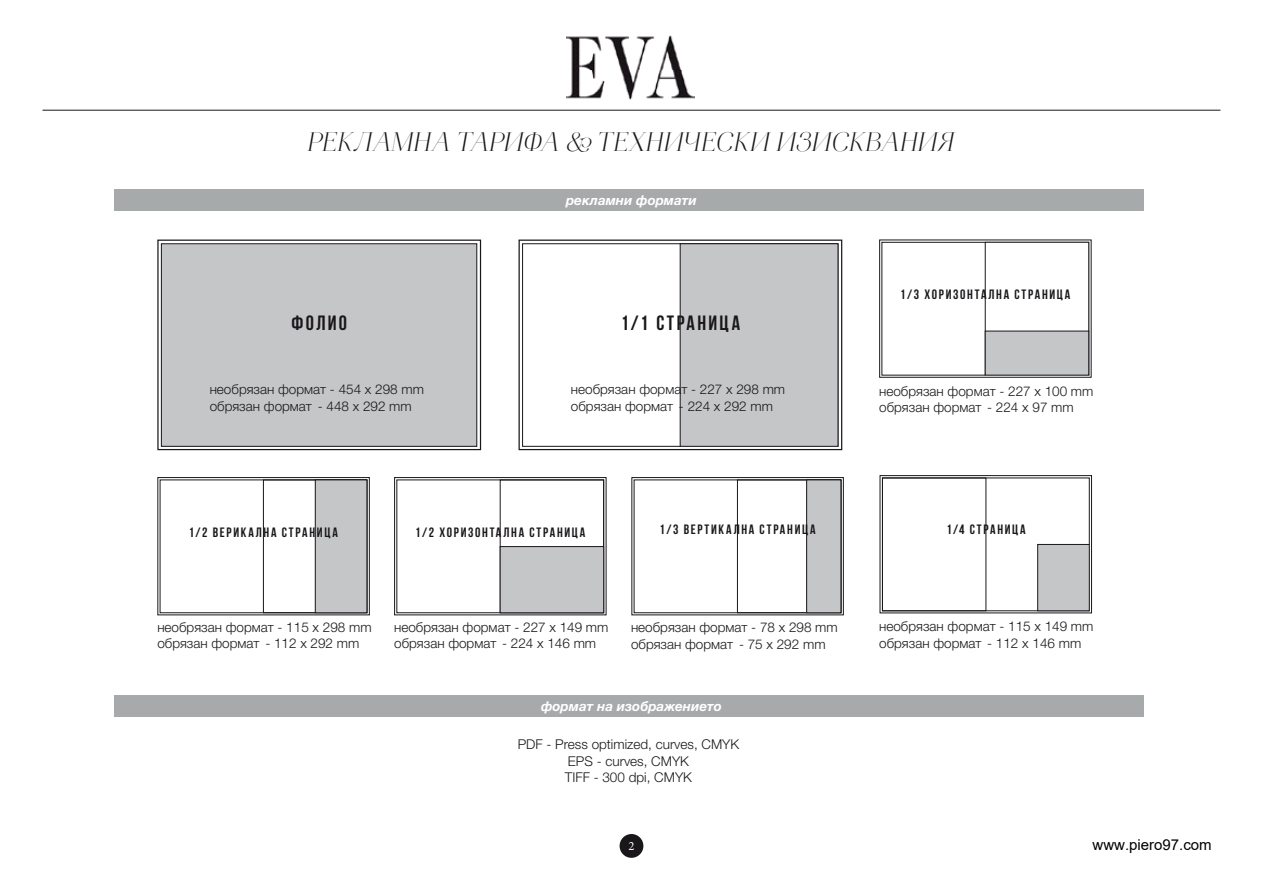
<style>
.page{position:relative;width:1263px;height:893px;background:#fff}
.page>*{position:absolute;margin:0;border:0;box-sizing:border-box;transform-origin:0 0}
.t1{font:27px "Aire Bold Italic Pro";letter-spacing:.035em;color:#1a171b}
.t2{font:700 20.55px "Bebas Neue";letter-spacing:.115em;color:#1a171b}
.t3{font:15px "Arial";color:#000}
.t4{font:300 13.5px/16.5px "Helvetica Neue OT";color:#1a171b}
.t5{font:700 13.5px "Bebas Neue";letter-spacing:.13em;color:#1a171b}
.t6{font:italic 700 13.5px "Helvetica Neue OT";color:#fff}
.t7{font:12.6px "Minion Pro";color:#fff}
</style>
<div class="page">
<div style="left:620px;top:834px;width:23px;height:24px;background:#1a171b;border-radius:50%"></div>
<hr style="left:43px;top:110px;width:1177px;height:1px;background:#1a171b">
<img style="left:566px;top:35px;width:128px;height:65px">
<div style="left:157px;top:240px;width:324px;height:210px;border:1px solid #1a171b"></div>
<div style="left:161px;top:244px;width:316px;height:202px;background:#c5c6c8"></div>
<div style="left:161px;top:243px;width:316px;height:204px;border:1px solid #1a171b"></div>
<div style="left:518px;top:240px;width:324px;height:210px;border:1px solid #1a171b"></div>
<div style="left:680px;top:244px;width:158px;height:202px;background:#c5c6c8"></div>
<div style="left:680px;top:243px;width:158px;height:204px;border:1px solid #1a171b"></div>
<div style="left:157px;top:477px;width:213px;height:138px;border:1px solid #1a171b"></div>
<div style="left:263px;top:480px;width:104px;height:133px;border:1px solid #1a171b"></div>
<div style="left:315px;top:480px;width:52px;height:133px;background:#c5c6c8"></div>
<div style="left:315px;top:480px;width:52px;height:133px;border:1px solid #1a171b"></div>
<div style="left:394px;top:477px;width:212px;height:138px;border:1px solid #1a171b"></div>
<div style="left:500px;top:547px;width:104px;height:66px;background:#c5c6c8"></div>
<div style="left:500px;top:546px;width:104px;height:67px;border:1px solid #1a171b"></div>
<div style="left:879px;top:240px;width:212px;height:138px;border:1px solid #1a171b"></div>
<div style="left:882px;top:242px;width:207px;height:133px;border:1px solid #1a171b"></div>
<div style="left:985px;top:242px;width:104px;height:133px;border:1px solid #1a171b"></div>
<div style="left:985px;top:331px;width:104px;height:44px;background:#c5c6c8"></div>
<div style="left:985px;top:331px;width:104px;height:44px;border:1px solid #1a171b"></div>
<div style="left:880px;top:475px;width:212px;height:138px;border:1px solid #1a171b"></div>
<div style="left:882px;top:478px;width:104px;height:133px;border:1px solid #1a171b"></div>
<div style="left:1038px;top:544px;width:51px;height:67px;background:#c5c6c8"></div>
<div style="left:1037px;top:544px;width:52px;height:67px;border:1px solid #1a171b"></div>
<div style="left:631px;top:477px;width:213px;height:138px;border:1px solid #1a171b"></div>
<div style="left:737px;top:480px;width:104px;height:133px;border:1px solid #1a171b"></div>
<div style="left:807px;top:480px;width:34px;height:133px;background:#c5c6c8"></div>
<div style="left:806px;top:480px;width:35px;height:133px;border:1px solid #1a171b"></div>
<div style="left:115px;top:695px;width:1029px;height:21px;background:#a7aaab"></div>
<div style="left:115px;top:189px;width:1029px;height:21px;background:#a7aaab"></div>
<h1 class="t1" style="left:308px;top:126px;width:648px">Рекламна тарифа &amp; Технически изисквания</h1>
<h2 class="t2" style="left:291px;top:311px;width:57px">фолио</h2>
<p class="t4" style="left:210px;top:381px;width:216px">необрязан формат - 454 x 298 mm обрязан формат - 448 x 292 mm</p>
<p class="t6" style="left:566px;top:191px;width:132px">рекламни формати</p>
<h2 class="t2" style="left:621px;top:311px;width:121px">1/1 страница</h2>
<p class="t4" style="left:571px;top:381px;width:216px">необрязан формат - 227 x 298 mm обрязан формат - 224 x 292 mm</p>
<p class="t5" style="left:900px;top:287px;width:172px">1/3 хоризонтална страница</p>
<p class="t4" style="left:879px;top:382px;width:216px">необрязан формат - 227 x 100 mm обрязан формат - 224 x 97 mm</p>
<p class="t5" style="left:189px;top:524px;width:151px">1/2 верикална страница</p>
<p class="t5" style="left:415px;top:524px;width:172px">1/2 хоризонтална страница</p>
<p class="t5" style="left:660px;top:522px;width:158px">1/3 вертикална страница</p>
<p class="t5" style="left:946px;top:521px;width:81px">1/4 страница</p>
<p class="t4" style="left:157px;top:618px;width:216px">необрязан формат - 115 x 298 mm обрязан формат - 112 x 292 mm</p>
<p class="t4" style="left:394px;top:618px;width:216px">необрязан формат - 227 x 149 mm обрязан формат - 224 x 146 mm</p>
<p class="t4" style="left:631px;top:619px;width:208px">необрязан формат - 78 x 298 mm обрязан формат - 75 x 292 mm</p>
<p class="t4" style="left:879px;top:618px;width:216px">необрязан формат - 115 x 149 mm обрязан формат - 112 x 146 mm</p>
<p class="t6" style="left:541px;top:697px;width:182px">формат на изображението</p>
<p class="t4" style="left:518px;top:736px;width:223px;text-align:center">PDF - Press optimized, curves, CMYK<br>EPS - curves, CMYK<br>TIFF - 300 dpi, CMYK</p>
<p class="t7" style="left:628px;top:838px;width:8px">2</p>
<p class="t3" style="left:1092px;top:834px;width:121px">www.piero97.com</p>
</div>
